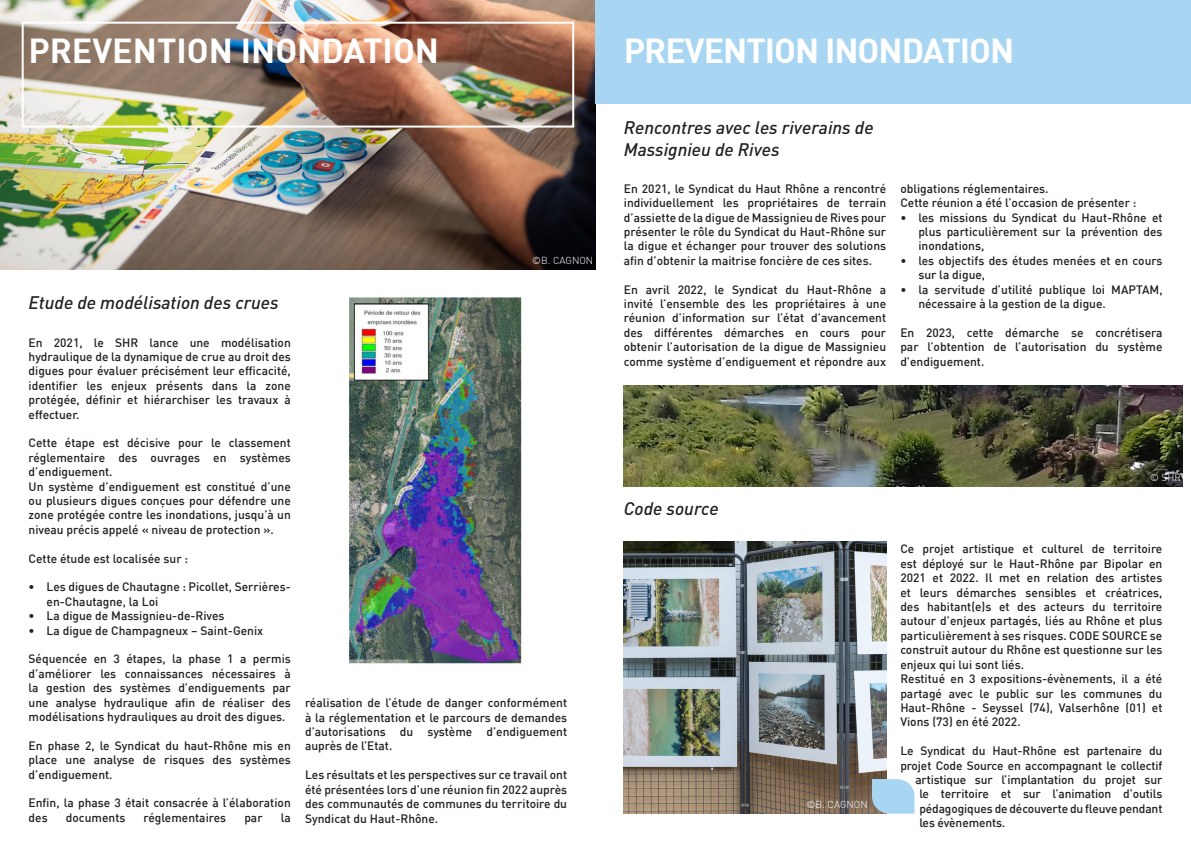
<style>
.page{position:relative;width:1191px;height:842px;background:#fff}
.page>*{position:absolute;margin:0;border:0;box-sizing:border-box;transform-origin:0 0}
.Titre_1{font:700 34px "DIN";color:#fff}
.Titre_1-2{font:700 34px "DIN";letter-spacing:-.03em;color:#fff}
.Titre_2{font:italic 500 18px/21.6px "DIN";color:#231f20}
.t1{font:500 12px/14.4px "DIN";color:#231f20;text-align:justify}
.t2{font:300 10px "DIN";color:#fff}
</style>
<div class="page">
<img style="left:0;top:0;width:595px;height:269px">
<div style="left:22px;top:22px;width:552px;height:106px;border:2px solid #fff"></div>
<div style="left:595px;top:0;width:596px;height:103px;background:#a8d6f2"></div>
<img style="left:350px;top:297px;width:172px;height:367px">
<img style="left:624px;top:541px;width:262px;height:273px">
<svg style="left:872px;top:779px;width:42px;height:35px"></svg>
<img style="left:624px;top:386px;width:558px;height:100px">
<p class="Titre_1" style="left:28px;top:28px;width:412px">PREVENTION INONDATION</p>
<p class="Titre_1-2" style="left:624px;top:28px;width:392px">PREVENTION INONDATION</p>
<p class="Titre_2" style="left:29px;top:291px;width:252px">Etude de modélisation des crues</p>
<p class="t1" style="left:29px;top:335px;width:264px">En 2021, le SHR lance une modélisation hydraulique de la dynamique de crue au droit des digues pour évaluer précisément leur efficacité, identifier les enjeux présents dans la zone protégée, définir et hiérarchiser les travaux à effectuer.</p>
<p class="t1" style="left:29px;top:435px;width:264px">Cette étape est décisive pour le classement réglementaire des ouvrages en systèmes d’endiguement.</p>
<p class="t1" style="left:29px;top:479px;width:264px">Un système d’endiguement est constitué d’une ou plusieurs digues conçues pour défendre une zone protégée contre les inondations, jusqu’à un niveau précis appelé « niveau de protection ».</p>
<p class="t1" style="left:29px;top:551px;width:161px">Cette étude est localisée sur :</p>
<p class="t1" style="left:47px;top:579px;width:246px;text-indent:-18px">• Les digues de Chautagne : Picollet, Serrières&shy;en-Chautagne, la Loi</p>
<p class="t1" style="left:29px;top:608px;width:198px">• La digue de Massignieu-de-Rives</p>
<p class="t1" style="left:29px;top:623px;width:236px">• La digue de Champagneux – Saint-Genix</p>
<p class="t1" style="left:29px;top:651px;width:264px">Séquencée en 3 étapes, la phase 1 a permis d’améliorer les connaissances nécessaires à la gestion des systèmes d’endiguements par une analyse hydraulique afin de réaliser des modélisations hydrauliques au droit des digues.</p>
<p class="t1" style="left:29px;top:738px;width:264px">En phase 2, le Syndicat du haut-Rhône mis en place une analyse de risques des systèmes d’endiguement.</p>
<p class="t1" style="left:29px;top:795px;width:264px">Enfin, la phase 3 était consacrée à l’élaboration des</p>
<p class="t1" style="left:66px;top:810px;width:61px">documents</p>
<p class="t1" style="left:144px;top:810px;width:84px">réglementaires</p>
<p class="t1" style="left:244px;top:810px;width:20px">par</p>
<p class="t1" style="left:281px;top:810px;width:12px">la</p>
<p class="t2" style="left:532px;top:254px;width:63px">©B. CAGNON</p>
<p class="t1" style="left:305px;top:695px;width:264px">réalisation de l’étude de danger conformément à la réglementation et le parcours de demandes d’autorisations du système d’endiguement auprès de l’Etat.</p>
<p class="t1" style="left:305px;top:767px;width:264px">Les résultats et les perspectives sur ce travail ont été présentées lors d’une réunion fin 2022 auprès des communautés de communes du territoire du Syndicat du Haut-Rhône.</p>
<p class="Titre_2" style="left:624px;top:116px;width:251px">Rencontres avec les riverains de<br>Massignieu de Rives</p>
<p class="t1" style="left:624px;top:181px;width:264px">En 2021, le Syndicat du Haut Rhône a rencontré individuellement les propriétaires de terrain d’assiette de la digue de Massignieu de Rives pour présenter le rôle du Syndicat du Haut-Rhône sur la digue et échanger pour trouver des solutions afin d’obtenir la maitrise foncière de ces sites.</p>
<p class="t1" style="left:624px;top:282px;width:264px">En avril 2022, le Syndicat du Haut-Rhône a invité l’ensemble des les propriétaires à une réunion d’information sur l’état d’avancement des différentes démarches en cours pour obtenir l’autorisation de la digue de Massignieu comme système d’endiguement et répondre aux</p>
<p class="t1" style="left:900px;top:181px;width:150px">obligations réglementaires.</p>
<p class="t1" style="left:900px;top:195px;width:238px">Cette réunion a été l’occasion de présenter :</p>
<p class="t1" style="left:918px;top:210px;width:246px;text-indent:-18px">• les missions du Syndicat du Haut-Rhône et plus particulièrement sur la prévention des inondations,</p>
<p class="t1" style="left:918px;top:253px;width:246px;text-indent:-18px">• les objectifs des études menées et en cours sur la digue,</p>
<p class="t1" style="left:918px;top:282px;width:246px;text-indent:-18px">• la servitude d’utilité publique loi MAPTAM, nécessaire à la gestion de la digue.</p>
<p class="t1" style="left:900px;top:325px;width:264px">En 2023, cette démarche se concrétisera par l’obtention de l’autorisation du système d’endiguement.</p>
<p class="Titre_2" style="left:624px;top:497px;width:96px">Code source</p>
<p class="t2" style="left:806px;top:798px;width:63px">©B. CAGNON</p>
<p class="t2" style="left:1150px;top:471px;width:32px">© SHR</p>
<p class="t1" style="left:900px;top:541px;width:264px">Ce projet artistique et culturel de territoire est déployé sur le Haut-Rhône par Bipolar en 2021 et 2022. Il met en relation des artistes et leurs démarches sensibles et créatrices, des habitant(e)s et des acteurs du territoire autour d’enjeux partagés, liés au Rhône et plus particulièrement à ses risques. CODE SOURCE se construit autour du Rhône est questionne sur les enjeux qui lui sont liés.</p>
<p class="t1" style="left:900px;top:671px;width:264px">Restitué en 3 expositions-évènements, il a été partagé avec le public sur les communes du Haut-Rhône - Seyssel (74), Valserhône (01) et Vions (73) en été 2022.</p>
<p class="t1" style="left:900px;top:743px;width:263px">Le Syndicat du Haut-Rhône est partenaire du</p>
<p class="t1" style="left:900px;top:757px;width:264px">projet Code Source en accompagnant le collectif</p>
<p class="t1" style="left:915px;top:772px;width:249px">artistique sur l’implantation du projet sur</p>
<p class="t1" style="left:919px;top:786px;width:244px">le territoire et sur l’animation d’outils</p>
<p class="t1" style="left:919px;top:801px;width:245px">pédagogiques de découverte du fleuve pendant</p>
<p class="t1" style="left:919px;top:815px;width:87px">les évènements.</p>
</div>
